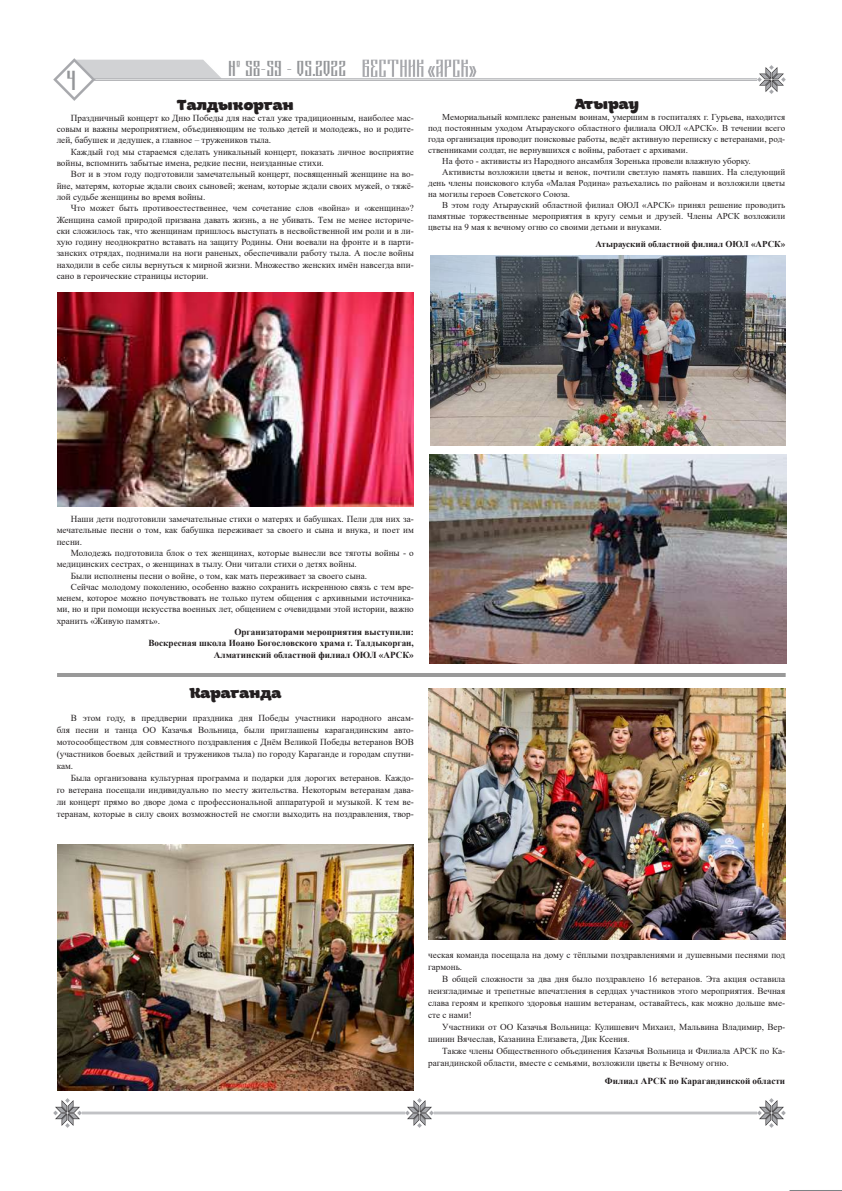
<style>
.page{position:relative;width:842px;height:1191px;background:#fff}
.page>*{position:absolute;margin:0;border:0;box-sizing:border-box;transform-origin:0 0}
.t1{font:28px "Tsarevich";color:#939598}
.t2{font:22px "Tsarevich";color:#939598}
.t3{font:15px "KZ Malina";color:#231f20}
.t4{font:9.2px/11.3px "Times New Roman";color:#231f20;text-align:justify}
.t5{font:700 9.2px/11.3px "Times New Roman";color:#231f20;text-align:right}
.t6{font:9px "Times New Roman";color:#231f20}
.t7{font:700 9px "Times New Roman";color:#231f20}
</style>
<div class="page">
<img style="left:53px;top:1098px;width:732px;height:29px">
<img style="left:53px;top:58px;width:732px;height:43px">
<hr style="left:789px;top:1190px;width:53px;height:1px;background:#808285">
<hr style="left:57px;top:673px;width:729px;height:4px;background:#999">
<img style="left:57px;top:292px;width:357px;height:214px">
<img style="left:430px;top:255px;width:355px;height:191px">
<img style="left:429px;top:454px;width:357px;height:209px">
<img style="left:429px;top:688px;width:356px;height:251px">
<img style="left:57px;top:844px;width:357px;height:247px">
<h2 class="t2" style="left:229px;top:58px;width:120px">№ 58-59 - 05.2022</h2>
<h3 class="t3" style="left:177px;top:94px;width:118px">Талдыкорган</h3>
<p class="t4" style="left:57px;top:112px;width:359px;text-indent:14px">Праздничный концерт ко Дню Победы для нас стал уже традиционным, наиболее мас&shy;совым и важны мероприятием, объединяющим не только детей и молодежь, но и родите&shy;лей, бабушек и дедушек, а главное – тружеников тыла.</p>
<p class="t4" style="left:57px;top:146px;width:359px;text-indent:14px">Каждый год мы стараемся сделать уникальный концерт, показать личное восприятие войны, вспомнить забытые имена, редкие песни, неизданные стихи.</p>
<p class="t4" style="left:57px;top:168px;width:359px;text-indent:14px">Вот и в этом году подготовили замечательный концерт, посвященный женщине на во&shy;йне, матерям, которые ждали своих сыновей; женам, которые ждали своих мужей, о тяжё&shy;лой судьбе женщины во время войны.</p>
<p class="t4" style="left:57px;top:202px;width:359px;text-indent:14px">Что может быть противоестественнее, чем сочетание слов «война» и «женщина»?<br>Женщина самой природой призвана давать жизнь, а не убивать. Тем не менее историче&shy;ски сложилось так, что женщинам пришлось выступать в несвойственной им роли и в ли&shy;хую годину неоднократно вставать на защиту Родины. Они воевали на фронте и в парти&shy;занских отрядах, поднимали на ноги раненых, обеспечивали работу тыла. А после войны находили в себе силы вернуться к мирной жизни. Множество женских имён навсегда впи&shy;сано в героические страницы истории.</p>
<h1 class="t1" style="left:67px;top:67px;width:11px">4</h1>
<h3 class="t3" style="left:574px;top:94px;width:66px">Атырау</h3>
<p class="t6" style="left:442px;top:111px;width:344px">Мемориальный комплекс раненым воинам, умершим в госпиталях г. Гурьева, находится</p>
<p class="t6" style="left:428px;top:122px;width:359px">под постоянным уходом Атырауского областного филиала ОЮЛ «АРСК». В течении всего</p>
<p class="t6" style="left:428px;top:133px;width:359px">года организация проводит поисковые работы, ведёт активную переписку с ветеранами, род-</p>
<p class="t6" style="left:428px;top:144px;width:261px">ственниками солдат, не вернувшихся с войны, работает с архивами.</p>
<p class="t6" style="left:442px;top:155px;width:310px">На фото - активисты из Народного ансамбля Зоренька провели влажную уборку.</p>
<p class="t6" style="left:442px;top:166px;width:344px">Активисты возложили цветы и венок, почтили светлую память павших. На следующий</p>
<p class="t6" style="left:428px;top:177px;width:359px">день члены поискового клуба «Малая Родина» разъехались по районам и возложили цветы</p>
<p class="t6" style="left:428px;top:188px;width:144px">на могилы героев Советского Союза.</p>
<p class="t6" style="left:442px;top:199px;width:344px">В этом году Атырауский областной филиал ОЮЛ «АРСК» принял решение проводить</p>
<p class="t6" style="left:428px;top:210px;width:359px">памятные торжественные мероприятия в кругу семьи и друзей. Члены АРСК возложили</p>
<p class="t6" style="left:428px;top:221px;width:235px">цветы на 9 мая к вечному огню со своими детьми и внуками.</p>
<p class="t7" style="left:595px;top:237px;width:191px">Атырауский областной филиал ОЮЛ «АРСК»</p>
<p class="t4" style="left:57px;top:513px;width:359px;text-indent:14px">Наши дети подготовили замечательные стихи о матерях и бабушках. Пели для них за&shy;мечательные песни о том, как бабушка переживает за своего и сына и внука, и поет им песни.</p>
<p class="t4" style="left:71px;top:547px;width:344px">Молодежь подготовила блок о тех женщинах, которые вынесли все тяготы войны - о</p>
<p class="t4" style="left:57px;top:558px;width:302px">медицинских сестрах, о женщинах в тылу. Они читали стихи о детях войны.</p>
<p class="t4" style="left:71px;top:569px;width:298px">Были исполнены песни о войне, о том, как мать переживает за своего сына.</p>
<p class="t4" style="left:71px;top:581px;width:345px">Сейчас молодому поколению, особенно важно сохранить искреннюю связь с тем вре-</p>
<p class="t4" style="left:57px;top:592px;width:359px">менем, которое можно почувствовать не только путем общения с архивными источника-</p>
<p class="t4" style="left:57px;top:603px;width:359px">ми, но и при помощи искусства военных лет, общением с очевидцами этой истории, важно</p>
<p class="t4" style="left:57px;top:614px;width:105px">хранить «Живую память».</p>
<p class="t5" style="left:148px;top:626px;width:267px">Организаторами мероприятия выступили:<br>Воскресная школа Иоано Богословского храма г. Талдыкорган,<br>Алматинский областной филиал ОЮЛ «АРСК»</p>
<h3 class="t3" style="left:190px;top:682px;width:93px">Караганда</h3>
<p class="t4" style="left:57px;top:712px;width:359px;line-height:12px;text-indent:14px">В этом году, в преддверии праздника дня Победы участники народного ансам&shy;бля песни и танца ОО Казачья Вольница, были приглашены карагандинским авто&shy;мотосообществом для совместного поздравления с Днём Великой Победы ветеранов ВОВ (участников боевых действий и тружеников тыла) по городу Караганде и городам спутни&shy;кам.</p>
<p class="t4" style="left:57px;top:772px;width:359px;line-height:12px;text-indent:14px">Была организована культурная программа и подарки для дорогих ветеранов. Каждо&shy;го ветерана посещали индивидуально по месту жительства. Некоторым ветеранам дава&shy;ли концерт прямо во дворе дома с профессиональной аппаратурой и музыкой. К тем ве&shy;теранам, которые в силу своих возможностей не смогли выходить на поздравления, твор-</p>
<p class="t4" style="left:428px;top:948px;width:359px;line-height:12px">ческая команда посещала на дому с тёплыми поздравлениями и душевными песнями под гармонь.</p>
<p class="t4" style="left:428px;top:972px;width:359px;line-height:12px;text-indent:14px">В общей сложности за два дня было поздравлено 16 ветеранов. Эта акция оставила неизгладимые и трепетные впечатления в сердцах участников этого мероприятия. Вечная слава героям и крепкого здоровья нашим ветеранам, оставайтесь, как можно дольше вме&shy;сте с нами!</p>
<p class="t4" style="left:428px;top:1020px;width:359px;line-height:12px;text-indent:14px">Участники от ОО Казачья Вольница: Кулишевич Михаил, Мальвина Владимир, Вер&shy;шинин Вячеслав, Казанина Елизавета, Дик Ксения.</p>
<p class="t4" style="left:428px;top:1044px;width:359px;line-height:12px;text-indent:14px">Также члены Общественного объединения Казачья Вольница и Филиала АРСК по Ка&shy;рагандинской области, вместе с семьями, возложили цветы к Вечному огню.</p>
<p class="t5" style="left:605px;top:1074px;width:182px">Филиал АРСК по Карагандинской области</p>
</div>
